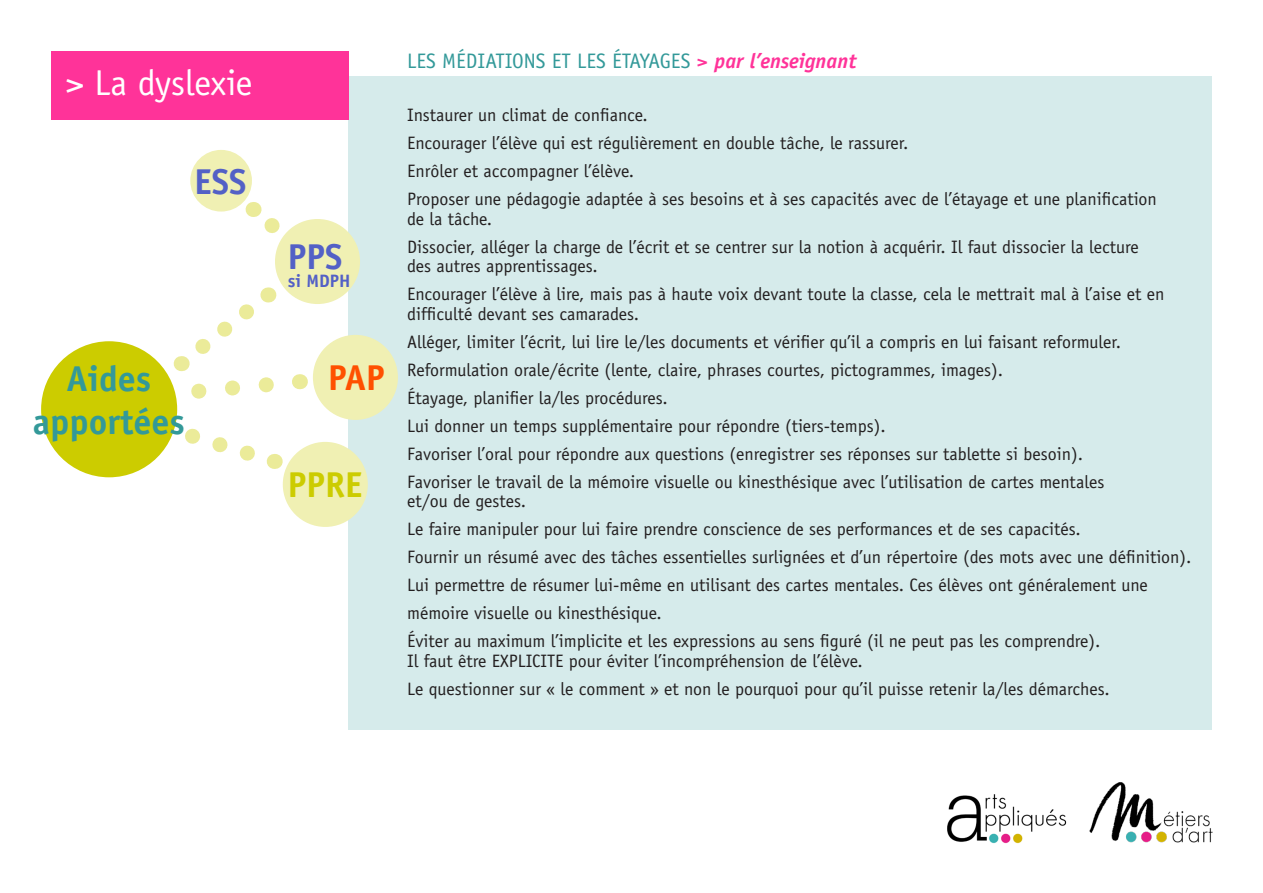
<style>
.page{position:relative;width:1263px;height:893px;background:#fff}
.page>*{position:absolute;margin:0;border:0;box-sizing:border-box;transform-origin:0 0}
.t1{font:700 36px "Officina Sans";color:#399}
.t2{font:36px "Officina Sans";color:#fff}
.t3{font:700 36px "Officina Sans";color:#5360c6}
.t4{font:700 36px "Officina Sans";color:#cc0}
.t5{font:700 36px "Officina Sans";color:#ff5000}
.t6{font:21px "Officina Sans";color:#399}
.t7{font:18px/19.5px "Officina Sans";color:#231f20}
.t8{font:700 18px "Officina Sans";color:#5360c6}
.s1{font-weight:700;font-style:italic;color:#f39}
</style>
<div class="page">
<img style="left:1089px;top:782px;width:124px;height:61px">
<img style="left:947px;top:794px;width:120px;height:49px">
<svg style="left:245px;top:202px;width:47px;height:45px"></svg>
<svg style="left:174px;top:417px;width:105px;height:52px"></svg>
<svg style="left:181px;top:282px;width:119px;height:117px"></svg>
<div style="left:41px;top:341px;width:136px;height:136px;background:#cc0;border-radius:50%"></div>
<div style="left:349px;top:77px;width:863px;height:653px;background:#d6ebeb"></div>
<div style="left:275px;top:219px;width:85px;height:85px;background:#f0f0b3;border-radius:50%"></div>
<div style="left:283px;top:442px;width:85px;height:85px;background:#f0f0b3;border-radius:50%"></div>
<div style="left:313px;top:335px;width:85px;height:85px;background:#f0f0b3;border-radius:50%"></div>
<div style="left:190px;top:150px;width:62px;height:62px;background:#f0f0b3;border-radius:50%"></div>
<div style="left:51px;top:51px;width:298px;height:68px;background:#f39"></div>
<p class="t2" style="left:66px;top:62px;width:188px">&gt; La dyslexie</p>
<p class="t3" style="left:195px;top:159px;width:53px">ESS</p>
<p class="t1" style="left:66px;top:356px;width:86px">Aides</p>
<p class="t1" style="left:33px;top:400px;width:153px">apportées</p>
<p class="t3" style="left:288px;top:234px;width:56px">PPS</p>
<p class="t8" style="left:288px;top:269px;width:64px">si MDPH</p>
<p class="t5" style="left:328px;top:355px;width:58px">PAP</p>
<p class="t4" style="left:288px;top:462px;width:76px">PPRE</p>
<p class="t6" style="left:407px;top:48px;width:451px">LES MÉDIATIONS ET LES ÉTAYAGES <span class="s1">&gt; par l’enseignant</span></p>
<p class="t7" style="left:407px;top:105px;width:242px">Instaurer un climat de confiance.</p>
<p class="t7" style="left:407px;top:133px;width:503px">Encourager l’élève qui est régulièrement en double tâche, le rassurer.</p>
<p class="t7" style="left:407px;top:161px;width:229px">Enrôler et accompagner l’élève.</p>
<p class="t7" style="left:407px;top:189px;width:751px">Proposer une pédagogie adaptée à ses besoins et à ses capacités avec de l’étayage et une planification de la tâche.</p>
<p class="t7" style="left:407px;top:237px;width:733px">Dissocier, alléger la charge de l’écrit et se centrer sur la notion à acquérir. Il faut dissocier la lecture des autres apprentissages.</p>
<p class="t7" style="left:407px;top:284px;width:759px">Encourager l’élève à lire, mais pas à haute voix devant toute la classe, cela le mettrait mal à l’aise et en difficulté devant ses camarades.</p>
<p class="t7" style="left:407px;top:332px;width:715px">Alléger, limiter l’écrit, lui lire le/les documents et vérifier qu’il a compris en lui faisant reformuler.</p>
<p class="t7" style="left:407px;top:360px;width:597px">Reformulation orale/écrite (lente, claire, phrases courtes, pictogrammes, images).</p>
<p class="t7" style="left:407px;top:388px;width:262px">Étayage, planifier la/les procédures.</p>
<p class="t7" style="left:407px;top:416px;width:480px">Lui donner un temps supplémentaire pour répondre (tiers-temps).</p>
<p class="t7" style="left:407px;top:444px;width:677px">Favoriser l’oral pour répondre aux questions (enregistrer ses réponses sur tablette si besoin).</p>
<p class="t7" style="left:407px;top:472px;width:699px">Favoriser le travail de la mémoire visuelle ou kinesthésique avec l’utilisation de cartes mentales et/ou de gestes.</p>
<p class="t7" style="left:407px;top:519px;width:675px">Le faire manipuler pour lui faire prendre conscience de ses performances et de ses capacités.</p>
<p class="t7" style="left:407px;top:547px;width:786px">Fournir un résumé avec des tâches essentielles surlignées et d’un répertoire (des mots avec une définition).</p>
<p class="t7" style="left:407px;top:575px;width:742px">Lui permettre de résumer lui-même en utilisant des cartes mentales. Ces élèves ont généralement une</p>
<p class="t7" style="left:407px;top:603px;width:256px">mémoire visuelle ou kinesthésique.</p>
<p class="t7" style="left:407px;top:631px;width:695px">Éviter au maximum l’implicite et les expressions au sens figuré (il ne peut pas les comprendre).<br>Il faut être EXPLICITE pour éviter l’incompréhension de l’élève.</p>
<p class="t7" style="left:407px;top:679px;width:704px">Le questionner sur « le comment » et non le pourquoi pour qu’il puisse retenir la/les démarches.</p>
</div>
